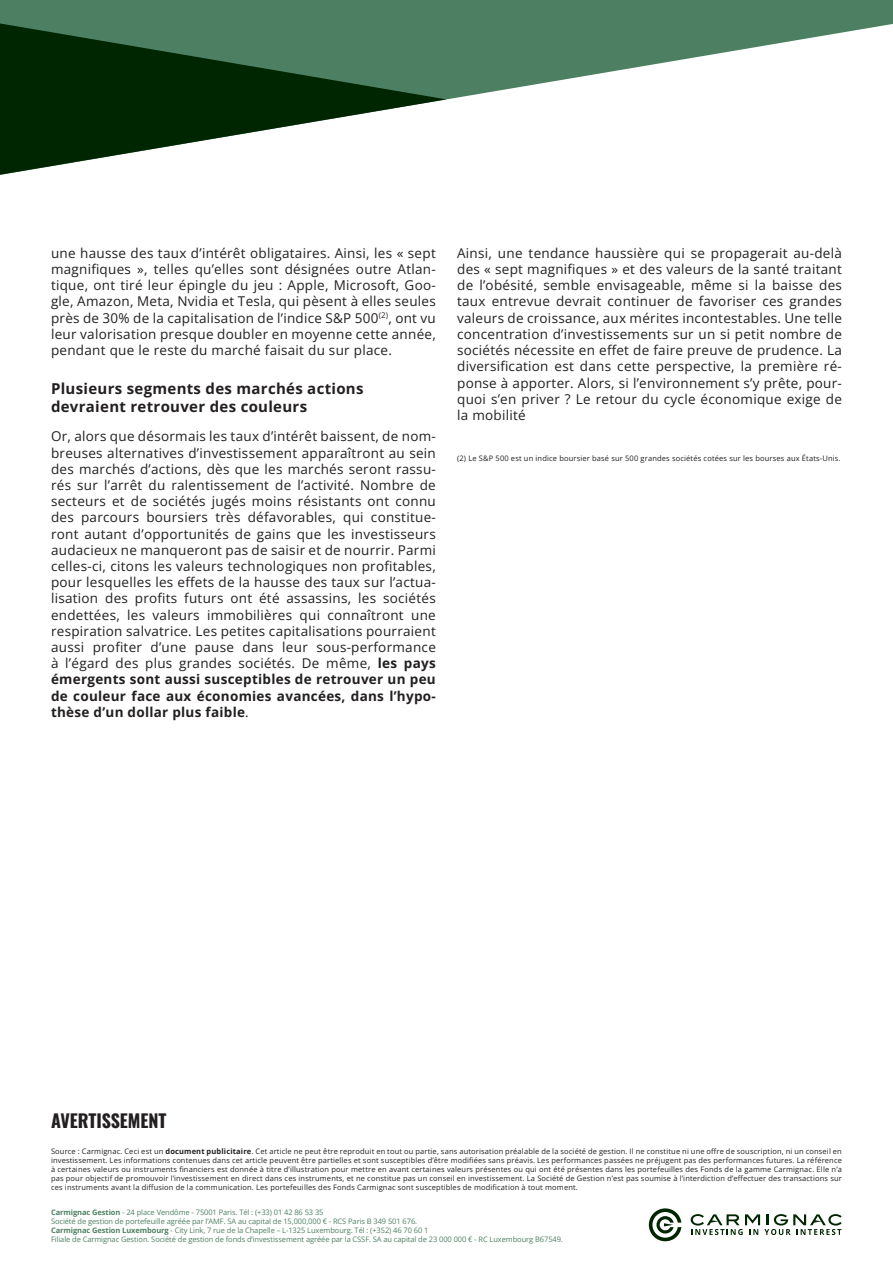
<style>
.page{position:relative;width:893px;height:1263px;background:#fff}
.page>*{position:absolute;margin:0;border:0;box-sizing:border-box;transform-origin:0 0}
.t1{font:700 18px "Oswald";color:#231f20}
.t2{font:700 15px/18px "Open Sans";letter-spacing:.02em;color:#231f20}
.t3{font:13.5px/16.2px "Open Sans";letter-spacing:.02em;color:#231f20;text-align:justify}
.t4{font:7.5px/9px "Open Sans";letter-spacing:.02em;color:#231f20;text-align:justify}
.t5{font:7.5px/9px "Open Sans";letter-spacing:-.01em;color:#4d8062}
.s1{font-weight:700}
</style>
<div class="page">
<svg style="left:649px;top:1208px;width:32px;height:33px"></svg>
<svg style="left:691px;top:1214px;width:151px;height:21px"></svg>
<svg style="left:0;top:0;width:893px;height:100px;fill:#4d8062"></svg>
<svg style="left:0;top:23px;width:446px;height:152px"></svg>
<p class="t3" style="left:51px;top:245px;width:386px">une hausse des taux d’intérêt obligataires. Ainsi, les « sept magnifiques », telles qu’elles sont désignées outre Atlan&shy;tique, ont tiré leur épingle du jeu : Apple, Microsoft, Goo&shy;gle, Amazon, Meta, Nvidia et Tesla, qui pèsent à elles seules près de 30% de la capitalisation de l’indice S&amp;P 500<sup>(2)</sup>, ont vu leur valorisation presque doubler en moyenne cette année, pendant que le reste du marché faisait du sur place.</p>
<p class="t2" style="left:51px;top:379px;width:314px">Plusieurs segments des marchés actions devraient retrouver des couleurs</p>
<p class="t3" style="left:51px;top:428px;width:386px">Or, alors que désormais les taux d’intérêt baissent, de nom&shy;breuses alternatives d’investissement apparaîtront au sein des marchés d’actions, dès que les marchés seront rassu&shy;rés sur l’arrêt du ralentissement de l’activité. Nombre de secteurs et de sociétés jugés moins résistants ont connu des parcours boursiers très défavorables, qui constitue&shy;ront autant d’opportunités de gains que les investisseurs audacieux ne manqueront pas de saisir et de nourrir. Parmi celles-ci, citons les valeurs technologiques non profitables, pour lesquelles les effets de la hausse des taux sur l’actua&shy;lisation des profits futurs ont été assassins, les sociétés endettées, les valeurs immobilières qui connaîtront une respiration salvatrice. Les petites capitalisations pourraient aussi profiter d’une pause dans leur sous-performance à l’égard des plus grandes sociétés. De même, <span class="s1">les pays émergents sont aussi susceptibles de retrouver un peu de couleur face aux économies avancées, dans l’hypo&shy;thèse d’un dollar plus faible</span>.</p>
<p class="t3" style="left:457px;top:245px;width:386px">Ainsi, une tendance haussière qui se propagerait au-delà des « sept magnifiques » et des valeurs de la santé traitant de l’obésité, semble envisageable, même si la baisse des taux entrevue devrait continuer de favoriser ces grandes valeurs de croissance, aux mérites incontestables. Une telle concentration d’investissements sur un si petit nombre de sociétés nécessite en effet de faire preuve de prudence. La diversification est dans cette perspective, la première ré&shy;ponse à apporter. Alors, si l’environnement s’y prête, pour&shy;quoi s’en priver ? Le retour du cycle économique exige de la mobilité</p>
<p class="t4" style="left:457px;top:454px;width:385px">(2) Le S&amp;P 500 est un indice boursier basé sur 500 grandes sociétés cotées sur les bourses aux États-Unis.</p>
<h1 class="t1" style="left:51px;top:1104px;width:117px">AVERTISSEMENT</h1>
<p class="t4" style="left:51px;top:1146px;width:792px">Source : Carmignac. Ceci est un <span class="s1">document publicitaire</span>. Cet article ne peut être reproduit en tout ou partie, sans autorisation préalable de la société de gestion. Il ne constitue ni une offre de souscription, ni un conseil en investissement. Les informations contenues dans cet article peuvent être partielles et sont susceptibles d’être modifiées sans préavis. Les performances passées ne préjugent pas des performances futures. La référence à certaines valeurs ou instruments financiers est donnée à titre d’illustration pour mettre en avant certaines valeurs présentes ou qui ont été présentes dans les portefeuilles des Fonds de la gamme Carmignac. Elle n’a pas pour objectif de promouvoir l’investissement en direct dans ces instruments, et ne constitue pas un conseil en investissement. La Société de Gestion n’est pas soumise à l’interdiction d’effectuer des transactions sur ces instruments avant la diffusion de la communication. Les portefeuilles des Fonds Carmignac sont susceptibles de modification à tout moment.</p>
<p class="t5" style="left:51px;top:1207px;width:513px"><span class="s1">Carmignac Gestion</span> - 24 place Vendôme - 75001 Paris. Tél : (+33) 01 42 86 53 35<br>Société de gestion de portefeuille agréée par l’AMF. SA au capital de 15,000,000 € - RCS Paris B 349 501 676.<br><span class="s1">Carmignac Gestion Luxembourg</span> - City Link, 7 rue de la Chapelle – L-1325 Luxembourg. Tél : (+352) 46 70 60 1<br>Filiale de Carmignac Gestion. Société de gestion de fonds d’investissement agréée par la CSSF. SA au capital de 23 000 000 € - RC Luxembourg B67549.</p>
</div>
